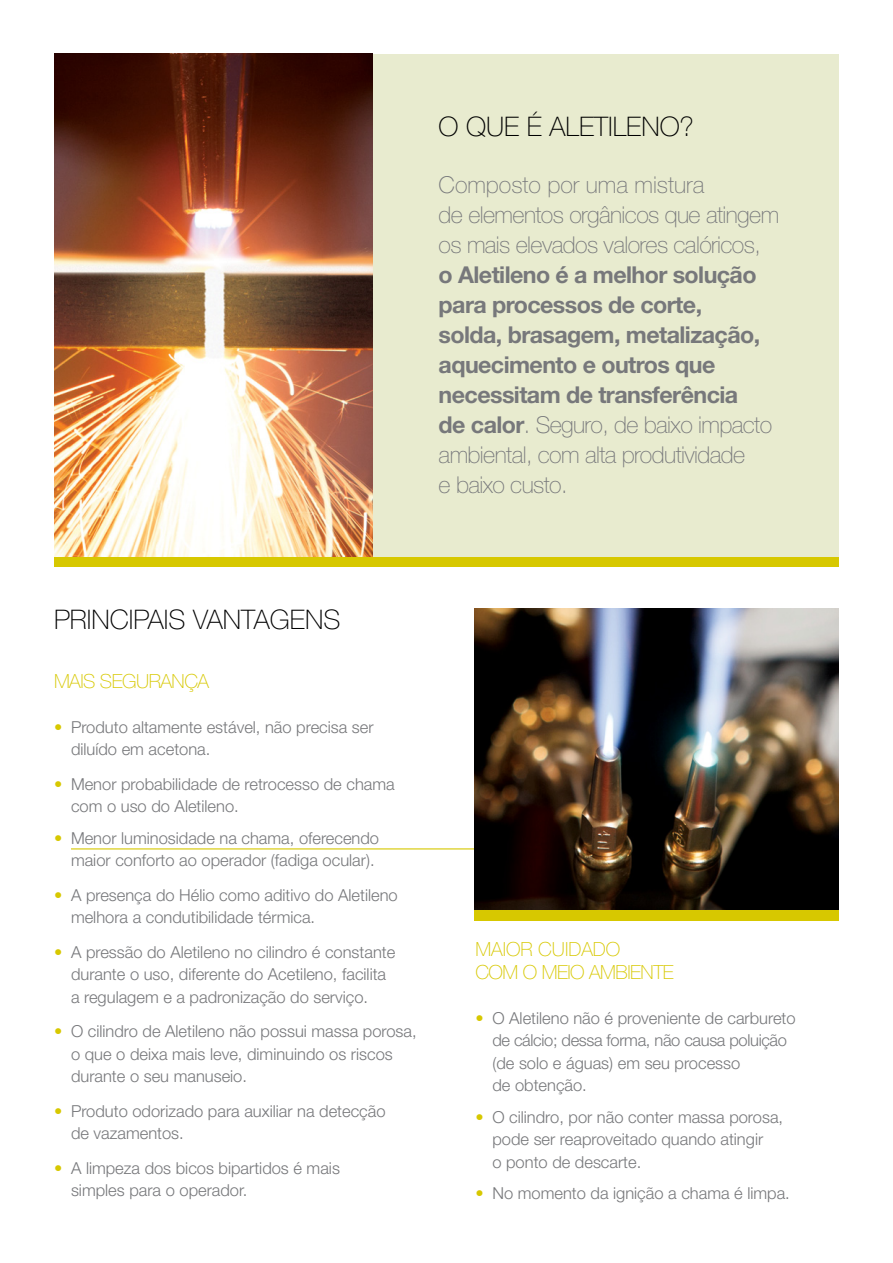
<style>
.page{position:relative;width:893px;height:1263px;background:#fff}
.page>*{position:absolute;margin:0;border:0;box-sizing:border-box;transform-origin:0 0}
.t1{font:100 27px "Helvetica Neue";color:#000}
.t2{font:700 23.25px/30px "Helvetica Neue";letter-spacing:-.025em;color:#77787b}
.t3{font:100 23.25px/30px "Helvetica Neue";letter-spacing:-.025em;color:#77787b}
.t4{font:100 19.5px/22.5px "Helvetica Neue";letter-spacing:-.01em;color:#d7c800}
.t5{font:300 16.5px/22.5px "Helvetica Neue";color:#77787b}
.s1{font-weight:100}
.s2{color:#d7c800}
</style>
<div class="page">
<div style="left:54px;top:54px;width:785px;height:503px;background:#e8ebcf"></div>
<img style="left:54px;top:54px;width:318px;height:503px">
<hr style="left:71px;top:848px;width:442px;height:1px;background:#d7c800">
<img style="left:474px;top:609px;width:365px;height:301px">
<div style="left:474px;top:910px;width:365px;height:10px;background:#d7c800"></div>
<div style="left:54px;top:557px;width:785px;height:10px;background:#d7c800"></div>
<h1 class="t1" style="left:439px;top:111px;width:257px">O QUE É ALETILENO?</h1>
<h2 class="t3" style="left:439px;top:170px;width:342px">Composto por uma mistura<br>de elementos orgânicos que atingem os mais elevados valores calóricos,</h2>
<h2 class="t2" style="left:439px;top:259px;width:335px">o Aletileno é a melhor solução para processos de corte,<br>solda, brasagem, metalização, aquecimento e outros que necessitam de transferência<br>de calor<span class="s1">. Seguro, de baixo impacto ambiental, com alta produtividade<br>e baixo custo.</span></h2>
<h1 class="t1" style="left:54px;top:604px;width:46px">Principais</h1>
<h1 class="t1" style="left:193px;top:604px;width:149px">VANTAGENS</h1>
<p class="t4" style="left:54px;top:669px;width:59px">Mais segu</p>
<p class="t4" style="left:149px;top:669px;width:60px">ran ça</p>
<p class="t5" style="left:71px;top:715px;width:304px;text-indent:-17px"><span class="s2">•</span> Produto altamente estável, não precisa ser diluído em acetona.</p>
<p class="t5" style="left:71px;top:772px;width:325px;text-indent:-17px"><span class="s2">•</span> Menor probabilidade de retrocesso de chama com o uso do Aletileno.</p>
<p class="t5" style="left:54px;top:826px;width:327px;text-align:right"><span class="s2">•</span> Menor luminosidade na chama, oferecendo maior conforto ao operador (fadiga ocular).</p>
<p class="t5" style="left:71px;top:883px;width:328px;text-indent:-17px"><span class="s2">•</span> A presença do Hélio como aditivo do Aletileno melhora a condutibilidade térmica.</p>
<p class="t5" style="left:71px;top:940px;width:326px;text-indent:-17px"><span class="s2">•</span> A pressão do Aletileno no cilindro é constante durante o uso, diferente do Acetileno, facilita a regulagem e a padronização do serviço.</p>
<p class="t5" style="left:71px;top:1020px;width:347px;text-indent:-17px"><span class="s2">•</span> O cilindro de Aletileno não possui massa porosa, o que o deixa mais leve, diminuindo os riscos durante o seu manuseio.</p>
<p class="t5" style="left:71px;top:1099px;width:316px;text-indent:-17px"><span class="s2">•</span> Produto odorizado para auxiliar na detecção de vazamentos.</p>
<p class="t5" style="left:71px;top:1156px;width:270px;text-indent:-17px"><span class="s2">•</span> A limpeza dos bicos bipartidos é mais simples para o operador.</p>
<p class="t4" style="left:475px;top:938px;width:143px">Maio r cui dado com</p>
<p class="t4" style="left:523px;top:960px;width:31px">o meio</p>
<p class="t4" style="left:589px;top:960px;width:49px">ambiente</p>
<p class="t5" style="left:492px;top:1006px;width:305px;text-indent:-17px"><span class="s2">•</span> O Aletileno não é proveniente de carbureto de cálcio; dessa forma, não causa poluição (de solo e águas) em seu processo<br>de obtenção.</p>
<p class="t5" style="left:492px;top:1105px;width:292px;text-indent:-17px"><span class="s2">•</span> O cilindro, por não conter massa porosa, pode ser reaproveitado quando atingir<br>o ponto de descarte.</p>
<p class="t5" style="left:475px;top:1182px;width:316px"><span class="s2">•</span> No momento da ignição a chama é limpa.</p>
</div>
